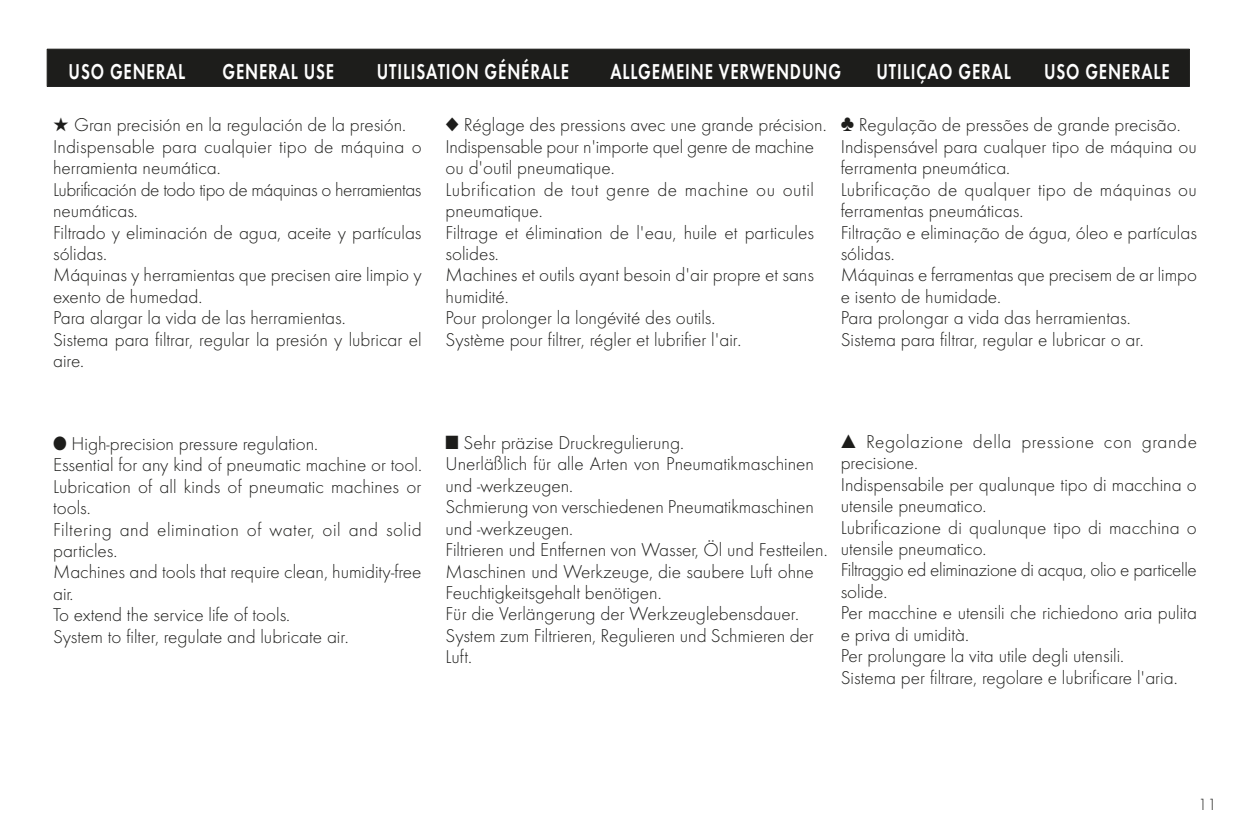
<style>
.page{position:relative;width:1241px;height:834px;background:#fff}
.page>*{position:absolute;margin:0;border:0;box-sizing:border-box;transform-origin:0 0}
.t1{font:600 22.4px "Futura T";letter-spacing:.05em;color:#fff;scale:.75 1}
.t2{font:300 19.25px/21.3px "Futura T";color:#1d1d1b}
.t3{font:300 14.7px "Futura";color:#1d1d1b}
</style>
<div class="page">
<div style="left:47px;top:49px;width:1142px;height:38px;background:#1d1d1b;border:1px solid #1d1d1b"></div>
<p class="t1" style="left:69px;top:58px;width:157px">USO GENERAL</p>
<p class="t1" style="left:222px;top:58px;width:150px">GENERAL USE</p>
<p class="t1" style="left:377px;top:58px;width:258px">UTILISATION GÉNÉRALE</p>
<p class="t1" style="left:610px;top:58px;width:309px">ALLGEMEINE VERWENDUNG</p>
<p class="t1" style="left:876px;top:58px;width:180px">UTILIÇAO GERAL</p>
<p class="t1" style="left:1043px;top:58px;width:169px">USO GENERALE</p>
<p class="t2" style="left:53px;top:114px;width:370px">★ Gran precisión en la regulación de la presión.<br>Indispensable para cualquier tipo de máquina o herramienta neumática.<br>Lubrificación de todo tipo de máquinas o herramientas neumáticas.<br>Filtrado y eliminación de agua, aceite y partículas sólidas.<br>Máquinas y herramientas que precisen aire limpio y exento de humedad.<br>Para alargar la vida de las herramientas.<br>Sistema para filtrar, regular la presión y lubricar el aire.</p>
<p class="t2" style="left:445px;top:114px;width:382px">◆ Réglage des pressions avec une grande précision.<br>Indispensable pour n'importe quel genre de machine ou d'outil pneumatique.<br>Lubrification de tout genre de machine ou outil pneumatique.<br>Filtrage et élimination de l'eau, huile et particules solides.<br>Machines et outils ayant besoin d'air propre et sans humidité.<br>Pour prolonger la longévité des outils.<br>Système pour filtrer, régler et lubrifier l'air.</p>
<p class="t2" style="left:840px;top:114px;width:358px">♣ Regulação de pressões de grande precisão.<br>Indispensável para cualquer tipo de máquina ou ferramenta pneumática.<br>Lubrificação de qualquer tipo de máquinas ou ferramentas pneumáticas.<br>Filtração e eliminação de água, óleo e partículas sólidas.<br>Máquinas e ferramentas que precisem de ar limpo e isento de humidade.<br>Para prolongar a vida das herramientas.<br>Sistema para filtrar, regular e lubricar o ar.</p>
<p class="t2" style="left:53px;top:432px;width:370px">● High-precision pressure regulation.<br>Essential for any kind of pneumatic machine or tool.<br>Lubrication of all kinds of pneumatic machines or tools.<br>Filtering and elimination of water, oil and solid particles.<br>Machines and tools that require clean, humidity-free air.<br>To extend the service life of tools.<br>System to filter, regulate and lubricate air.</p>
<p class="t2" style="left:445px;top:431px;width:383px">■ Sehr präzise Druckregulierung.<br>Unerläßlich für alle Arten von Pneumatikmaschinen und -werkzeugen.<br>Schmierung von verschiedenen Pneumatikmaschinen und -werkzeugen.<br>Filtrieren und Entfernen von Wasser, Öl und Festteilen.<br>Maschinen und Werkzeuge, die saubere Luft ohne Feuchtigkeitsgehalt benötigen.<br>Für die Verlängerung der Werkzeuglebensdauer.<br>System zum Filtrieren, Regulieren und Schmieren der Luft.</p>
<p class="t2" style="left:840px;top:430px;width:358px">▲ Regolazione della pressione con grande precisione.<br>Indispensabile per qualunque tipo di macchina o utensile pneumatico.<br>Lubrificazione di qualunque tipo di macchina o utensile pneumatico.<br>Filtraggio ed eliminazione di acqua, olio e particelle solide.<br>Per macchine e utensili che richiedono aria pulita e priva di umidità.<br>Per prolungare la vita utile degli utensili.<br>Sistema per filtrare, regolare e lubrificare l'aria.</p>
<p class="t3" style="left:1197px;top:795px;width:20px">11</p>
</div>
